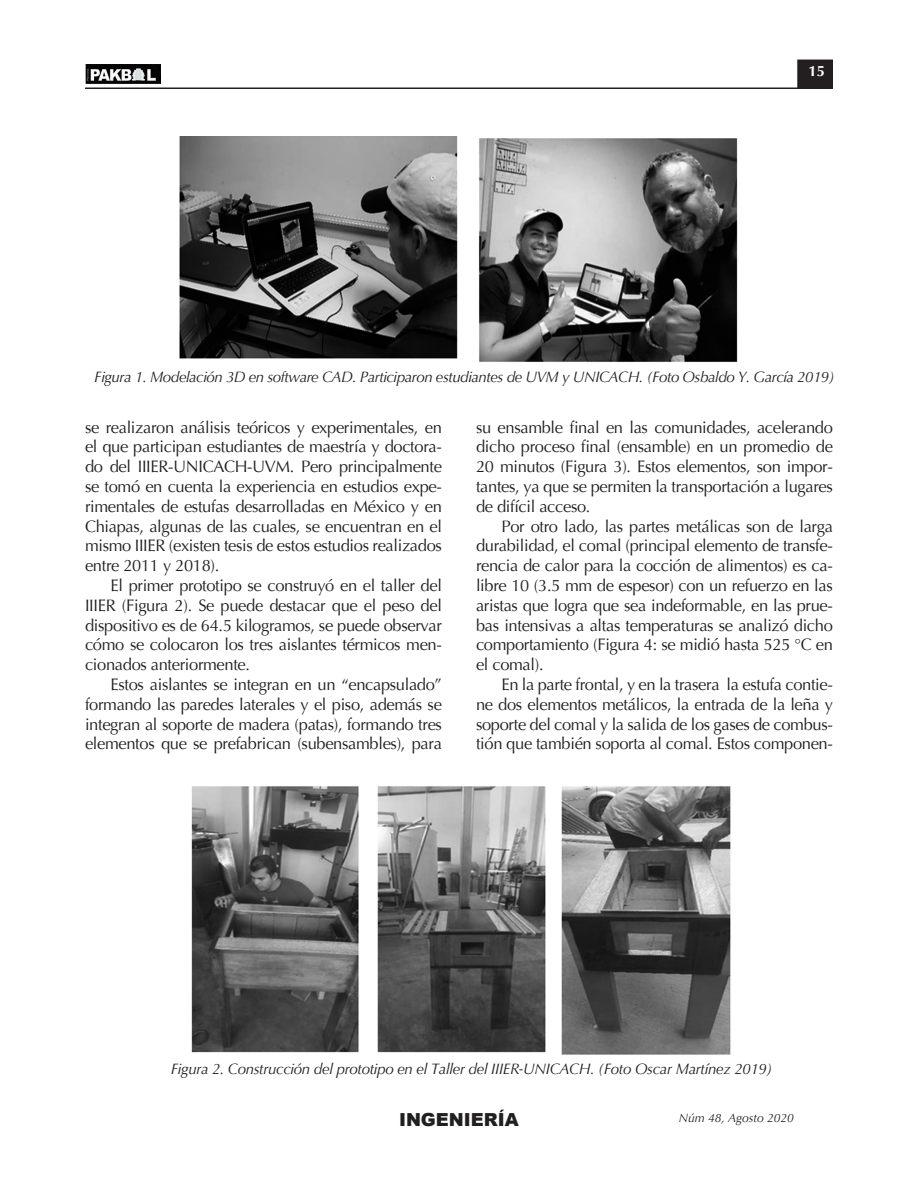
<style>
.page{position:relative;width:918px;height:1188px;background:#fff}
.page>*{position:absolute;margin:0;border:0;box-sizing:border-box;transform-origin:0 0}
.t1{font:900 18px "Arial";color:#231f20}
.Texto_g-sangria-pakb{font:16.5px/19.8px "Optima";letter-spacing:-.02em;color:#231f20;text-align:justify}
.pie_de_fotoygrafico{font:italic 15px "Optima";letter-spacing:-.03em;color:#231f20}
.t2{font:700 15px "Optima";color:#fffff8}
.t3{font:italic 12px "Optima";color:#231f20}
</style>
<div class="page">
<hr style="left:85px;top:88px;width:748px;height:1px;background:#231f20">
<div style="left:798px;top:60px;width:34px;height:28px;background:#231f20"></div>
<div style="left:797px;top:60px;width:36px;height:29px;border:1px solid #231f20"></div>
<img style="left:85px;top:65px;width:76px;height:18px">
<img style="left:179px;top:137px;width:559px;height:225px">
<img style="left:191px;top:786px;width:540px;height:268px">
<p class="t2" style="left:808px;top:62px;width:18px">15</p>
<p class="pie_de_fotoygrafico" style="left:94px;top:367px;width:742px">Figura 1. Modelación 3D en software CAD. Participaron estudiantes de UVM y UNICACH. (Foto Osbaldo Y. García 2019)</p>
<p class="Texto_g-sangria-pakb" style="left:85px;top:417px;width:358px">se realizaron análisis teóricos y experimentales, en el que participan estudiantes de maestría y doctora&shy;do del IIIER-UNICACH-UVM. Pero principalmente se tomó en cuenta la experiencia en estudios expe&shy;rimentales de estufas desarrolladas en México y en Chiapas, algunas de las cuales, se encuentran en el mismo IIIER (existen tesis de estos estudios realizados entre 2011 y 2018).</p>
<p class="Texto_g-sangria-pakb" style="left:85px;top:576px;width:358px;text-indent:26px">El primer prototipo se construyó en el taller del IIIER (Figura 2). Se puede destacar que el peso del dispositivo es de 64.5 kilogramos, se puede observar cómo se colocaron los tres aislantes térmicos men&shy;cionados anteriormente.</p>
<p class="Texto_g-sangria-pakb" style="left:85px;top:675px;width:358px;text-indent:26px">Estos aislantes se integran en un “encapsulado” formando las paredes laterales y el piso, además se integran al soporte de madera (patas), formando tres elementos que se prefabrican (subensambles), para</p>
<p class="Texto_g-sangria-pakb" style="left:476px;top:417px;width:358px">su ensamble final en las comunidades, acelerando dicho proceso final (ensamble) en un promedio de 20 minutos (Figura 3). Estos elementos, son impor&shy;tantes, ya que se permiten la transportación a lugares de difícil acceso.</p>
<p class="Texto_g-sangria-pakb" style="left:476px;top:516px;width:358px;text-indent:26px">Por otro lado, las partes metálicas son de larga durabilidad, el comal (principal elemento de transfe&shy;rencia de calor para la cocción de alimentos) es ca&shy;libre 10 (3.5 mm de espesor) con un refuerzo en las aristas que logra que sea indeformable, en las prue&shy;bas intensivas a altas temperaturas se analizó dicho comportamiento (Figura 4: se midió hasta 525 °C en el comal).</p>
<p class="Texto_g-sangria-pakb" style="left:476px;top:675px;width:358px;text-indent:26px">En la parte frontal, y en la trasera la estufa contie&shy;ne dos elementos metálicos, la entrada de la leña y soporte del comal y la salida de los gases de combus&shy;tión que también soporta al comal. Estos componen-</p>
<p class="pie_de_fotoygrafico" style="left:171px;top:1060px;width:603px">Figura 2. Construcción del prototipo en el Taller del IIIER-UNICACH. (Foto Oscar Martínez 2019)</p>
<p class="t1" style="left:399px;top:1107px;width:121px">INGENIERÍA</p>
<p class="t3" style="left:679px;top:1111px;width:116px">Núm 48, Agosto 2020</p>
</div>
